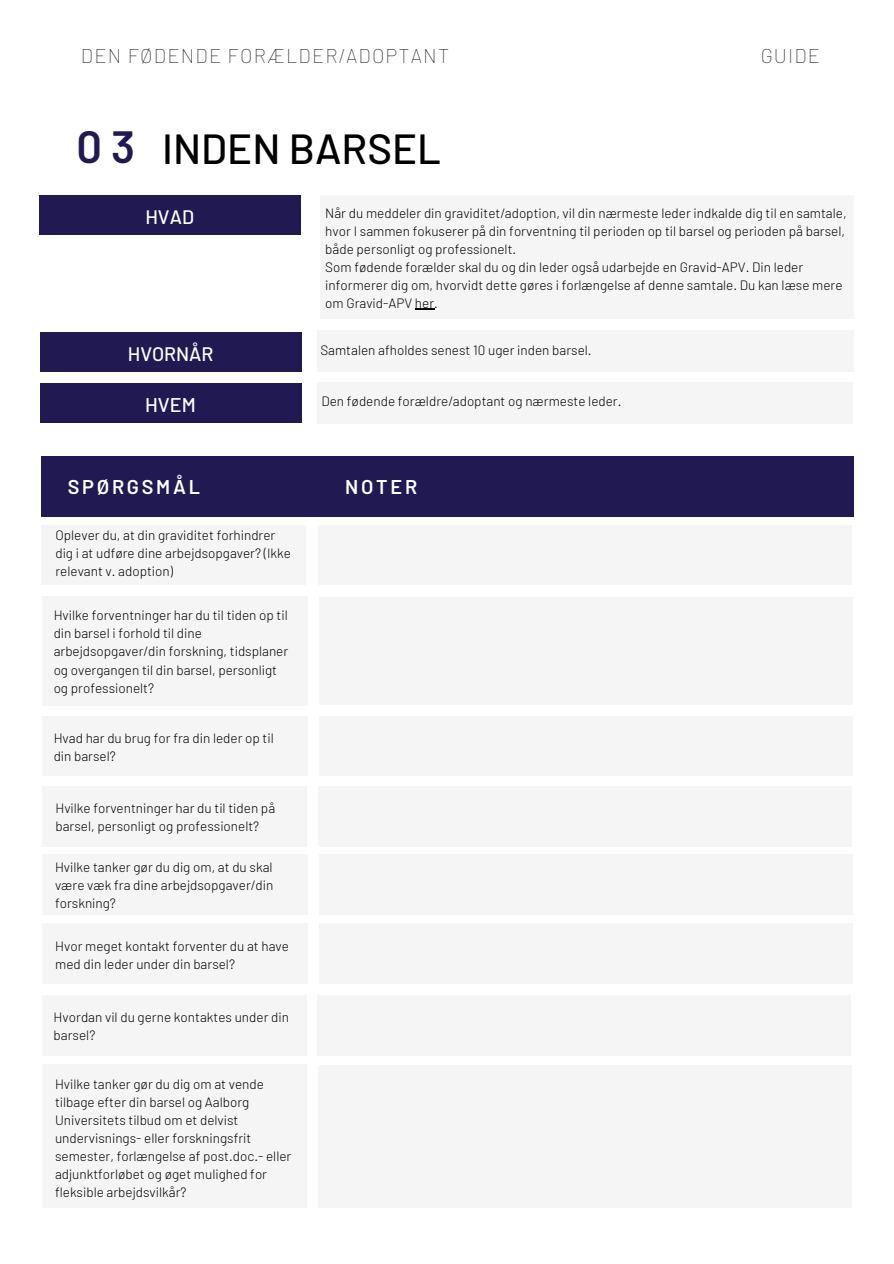
<style>
.page{position:relative;width:894px;height:1264px;background:#fff}
.page>*{position:absolute;margin:0;border:0;box-sizing:border-box;transform-origin:0 0}
.t1{font:600 45px "Barlow";color:#211a52}
.t2{font:500 42px "Barlow";color:#000}
.t3{font:100 19.8px "Barlow";letter-spacing:.06em;color:#222}
.t4{font:600 19.8px "Barlow";letter-spacing:.14em;color:#fff}
.t5{font:500 19.8px "Barlow";color:#fff}
.t6{font:500 19.5px "Barlow";color:#fff}
.t7{font:300 13.5px/18px "Barlow";color:#000}
</style>
<div class="page">
<div style="left:41px;top:456px;width:812px;height:60px;background:#211a52"></div>
<div style="left:41px;top:525px;width:265px;height:59px;background:#f5f5f5"></div>
<div style="left:319px;top:525px;width:532px;height:59px;background:#f5f5f5"></div>
<div style="left:42px;top:596px;width:265px;height:109px;background:#f5f5f5"></div>
<div style="left:319px;top:597px;width:533px;height:107px;background:#f5f5f5"></div>
<div style="left:42px;top:716px;width:265px;height:59px;background:#f5f5f5"></div>
<div style="left:319px;top:716px;width:533px;height:59px;background:#f5f5f5"></div>
<div style="left:42px;top:786px;width:265px;height:60px;background:#f5f5f5"></div>
<div style="left:319px;top:786px;width:532px;height:60px;background:#f5f5f5"></div>
<div style="left:42px;top:854px;width:265px;height:60px;background:#f5f5f5"></div>
<div style="left:319px;top:854px;width:532px;height:60px;background:#f5f5f5"></div>
<div style="left:42px;top:924px;width:265px;height:59px;background:#f5f5f5"></div>
<div style="left:319px;top:924px;width:533px;height:59px;background:#f5f5f5"></div>
<div style="left:42px;top:995px;width:265px;height:60px;background:#f5f5f5"></div>
<div style="left:317px;top:995px;width:533px;height:60px;background:#f5f5f5"></div>
<div style="left:42px;top:1064px;width:265px;height:143px;background:#f5f5f5"></div>
<div style="left:319px;top:1065px;width:532px;height:142px;background:#f5f5f5"></div>
<div style="left:320px;top:195px;width:533px;height:123px;background:#f5f5f5"></div>
<div style="left:317px;top:330px;width:535px;height:42px;background:#f5f5f5"></div>
<div style="left:40px;top:332px;width:262px;height:40px;background:#211a52"></div>
<svg style="left:415px;top:309px;width:19px;height:1px"></svg>
<div style="left:40px;top:383px;width:262px;height:40px;background:#211a52"></div>
<div style="left:317px;top:382px;width:535px;height:42px;background:#f5f5f5"></div>
<div style="left:40px;top:195px;width:261px;height:40px;background:#211a52"></div>
<p class="t3" style="left:81px;top:43px;width:369px">DEN FØDENDE FORÆLDER/ADOPTANT</p>
<p class="t3" style="left:760px;top:43px;width:61px">GUIDE</p>
<p class="t1" style="left:77px;top:118px;width:60px">03</p>
<p class="t2" style="left:162px;top:121px;width:280px">INDEN BARSEL</p>
<p class="t6" style="left:145px;top:204px;width:50px">HVAD</p>
<p class="t6" style="left:128px;top:341px;width:87px">HVORNÅR</p>
<p class="t7" style="left:325px;top:203px;width:522px;text-align:justify">Når du meddeler din graviditet/adoption, vil din nærmeste leder indkalde dig til en samtale, hvor I sammen fokuserer på din forventning til perioden op til barsel og perioden på barsel, både personligt og professionelt.</p>
<p class="t7" style="left:325px;top:257px;width:518px">Som fødende forælder skal du og din leder også udarbejde en Gravid-APV. Din leder informerer dig om, hvorvidt dette gøres i forlængelse af denne samtale. Du kan læse mere om Gravid-APV her.</p>
<p class="t7" style="left:320px;top:340px;width:273px">Samtalen afholdes senest 10 uger inden barsel.</p>
<p class="t5" style="left:145px;top:392px;width:52px">HVEM</p>
<p class="t7" style="left:321px;top:391px;width:301px">Den fødende forældre/adoptant og nærmeste leder.</p>
<p class="t4" style="left:68px;top:473px;width:134px">SPØRGSMÅL</p>
<p class="t4" style="left:345px;top:473px;width:74px">NOTER</p>
<p class="t7" style="left:55px;top:526px;width:237px">Oplever du, at din graviditet forhindrer dig i at udføre dine arbejdsopgaver? (Ikke relevant v. adoption)</p>
<p class="t7" style="left:54px;top:606px;width:236px">Hvilke forventninger har du til tiden op til din barsel i forhold til dine arbejdsopgaver/din forskning, tidsplaner og overgangen til din barsel, personligt og professionelt?</p>
<p class="t7" style="left:54px;top:728px;width:221px">Hvad har du brug for fra din leder op til din barsel?</p>
<p class="t7" style="left:55px;top:798px;width:221px">Hvilke forventninger har du til tiden på barsel, personligt og professionelt?</p>
<p class="t7" style="left:55px;top:858px;width:220px;text-align:justify">Hvilke tanker gør du dig om, at du skal være væk fra dine arbejdsopgaver/din forskning?</p>
<p class="t7" style="left:55px;top:936px;width:235px">Hvor meget kontakt forventer du at have med din leder under din barsel?</p>
<p class="t7" style="left:54px;top:1007px;width:237px">Hvordan vil du gerne kontaktes under din barsel?</p>
<p class="t7" style="left:55px;top:1074px;width:238px">Hvilke tanker gør du dig om at vende tilbage efter din barsel og Aalborg Universitets tilbud om et delvist undervisnings- eller forskningsfrit semester, forlængelse af post.doc.- eller adjunktforløbet og øget mulighed for fleksible arbejdsvilkår?</p>
</div>
